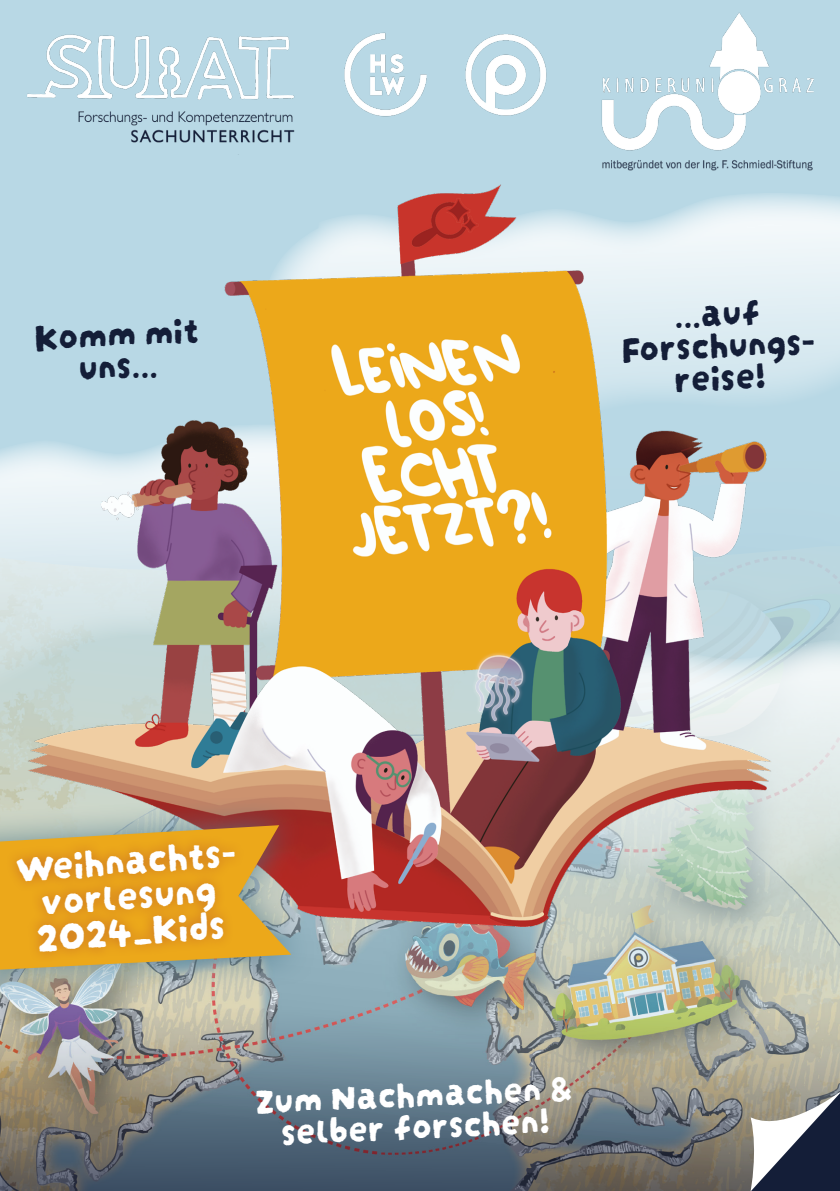
<style>
.page{position:relative;width:840px;height:1191px;background:#fff}
.page>*{position:absolute;margin:0;border:0;box-sizing:border-box;transform-origin:0 0}
.t1{font:41px/35px "Darumadrop One";color:#fff;text-align:center}
.t2{font:38px "Darumadrop One";color:#141e38}
.t3{font:38px/32px "Darumadrop One";color:#fff;text-align:center}
</style>
<div class="page">
<img style="left:0;top:0;width:839px;height:1191px">
<img style="left:0;top:184px;width:839px;height:742px">
<img style="left:0;top:30px;width:293px;height:76px">
<img style="left:574px;top:4px;width:263px;height:148px">
<img style="left:293px;top:27px;width:121px;height:95px">
<img style="left:414px;top:26px;width:146px;height:114px">
<div style="left:0;top:794px;width:318px;height:210px;background:#457487;opacity:.75"></div>
<svg style="left:0;top:825px;width:291px;height:144px;background:#b5936b"></svg>
<svg style="left:749px;top:1093px;width:90px;height:98px"></svg>
<svg style="left:4px;top:827px;width:249px;height:139px;background:#de9d27"></svg>
<img style="left:574px;top:152px;width:263px;height:26px">
<img style="left:0;top:106px;width:311px;height:48px">
<p class="t2" style="left:33px;top:317px;width:166px;rotate:-3deg">Komm mit</p>
<p class="t2" style="left:77px;top:347px;width:80px;rotate:-3deg">uns...</p>
<p class="t2" style="left:673px;top:295px;width:87px;rotate:-3deg">...auf</p>
<p class="t2" style="left:620px;top:330px;width:195px;rotate:-3deg">Forschungs-</p>
<p class="t2" style="left:672px;top:359px;width:93px;rotate:-3deg">reise!</p>
<p class="t1" style="left:15px;top:852px;width:228px;rotate:-4deg">Weihnachts&shy;vorlesung<br>2024_Kids</p>
<p class="t3" style="left:254px;top:1088px;width:319px;rotate:-3deg">Zum Nachmachen &amp; selber forschen!</p>
</div>
